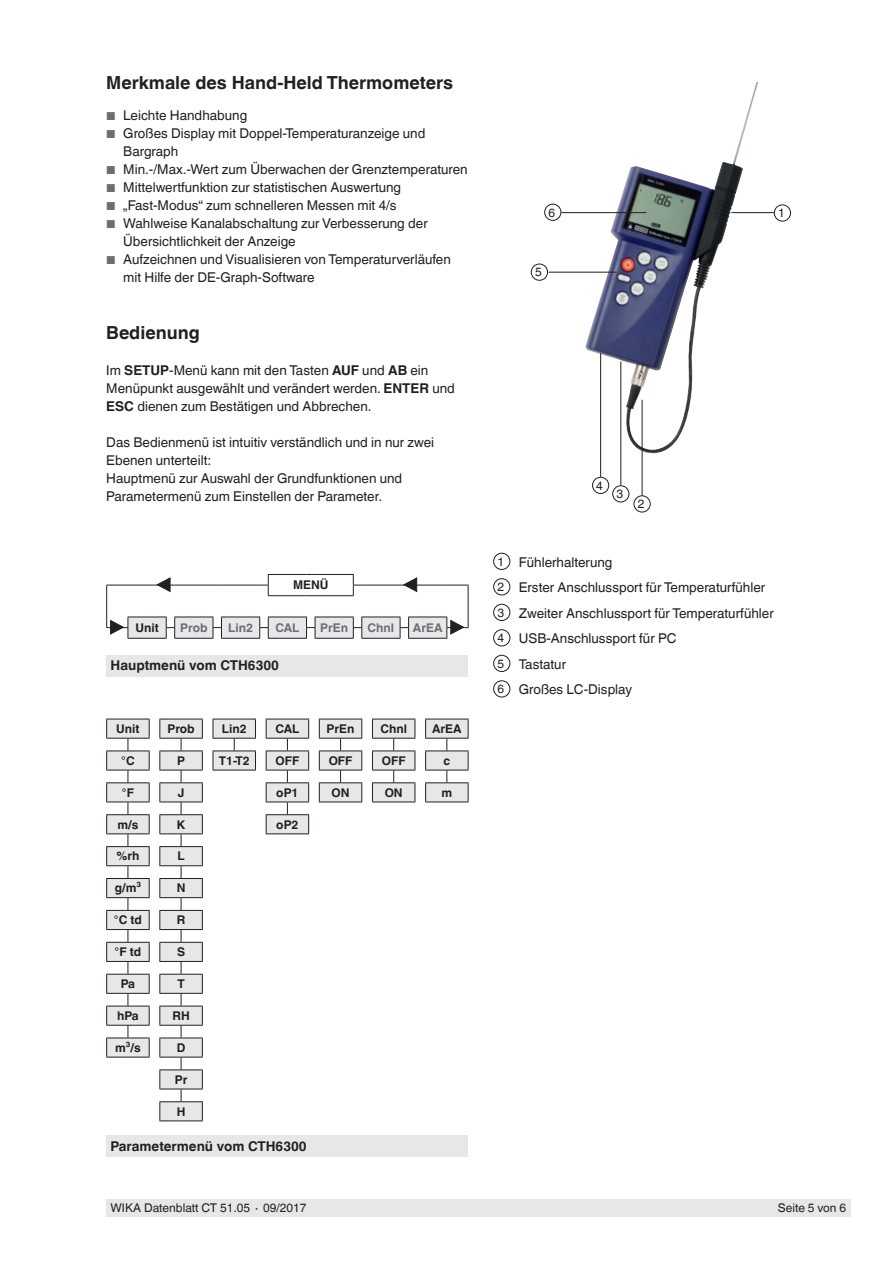
<style>
.page{position:relative;width:893px;height:1263px;background:#fff}
.page>*{position:absolute;margin:0;border:0;box-sizing:border-box;transform-origin:0 0}
.t1{font:700 18px "Helvetica World";color:#231f20}
.t2{font:13.5px/18px "Helvetica World";color:#231f20}
.t3{font:700 13.5px "Helvetica World";color:#231f20}
.t4{font:700 12px "Helvetica World";color:#231f20}
.t5{font:12px "Helvetica World";color:#231f20}
.t6{font:700 12px "Helvetica World";color:#6c6d70}
.s1{font-size:11.55px;color:#6c6d70}
.s2{font-weight:700}
.s3{font-size:12px}
</style>
<div class="page">
<div style="left:106px;top:1199px;width:744px;height:17px;background:#e6e7e9"></div>
<img style="left:585px;top:82px;width:173px;height:375px">
<hr style="left:731px;top:212px;width:43px;height:1px;background:#231f20">
<hr style="left:549px;top:272px;width:68px;height:1px;background:#231f20">
<hr style="left:561px;top:212px;width:85px;height:1px;background:#231f20">
<hr style="left:642px;top:400px;width:1px;height:95px;background:#231f20">
<hr style="left:620px;top:361px;width:1px;height:124px;background:#231f20">
<hr style="left:600px;top:353px;width:1px;height:124px;background:#231f20">
<div style="left:774px;top:204px;width:17px;height:17px;border:1px solid #231f20;border-radius:50%"></div>
<div style="left:634px;top:495px;width:17px;height:17px;border:1px solid #231f20;border-radius:50%"></div>
<div style="left:612px;top:485px;width:17px;height:17px;border:1px solid #231f20;border-radius:50%"></div>
<div style="left:592px;top:477px;width:17px;height:17px;border:1px solid #231f20;border-radius:50%"></div>
<div style="left:531px;top:264px;width:17px;height:17px;border:1px solid #231f20;border-radius:50%"></div>
<div style="left:544px;top:204px;width:17px;height:17px;border:1px solid #231f20;border-radius:50%"></div>
<svg style="left:213px;top:719px;width:43px;height:52px"></svg>
<svg style="left:319px;top:719px;width:43px;height:83px"></svg>
<svg style="left:372px;top:719px;width:44px;height:83px"></svg>
<svg style="left:425px;top:719px;width:44px;height:83px"></svg>
<svg style="left:266px;top:719px;width:43px;height:115px"></svg>
<svg style="left:159px;top:719px;width:44px;height:402px"></svg>
<svg style="left:106px;top:719px;width:44px;height:339px"></svg>
<hr style="left:128px;top:638px;width:39px;height:1px;background:#231f20">
<hr style="left:174px;top:638px;width:39px;height:1px;background:#231f20">
<hr style="left:221px;top:638px;width:39px;height:1px;background:#231f20">
<hr style="left:268px;top:638px;width:39px;height:1px;background:#231f20">
<hr style="left:315px;top:638px;width:39px;height:1px;background:#231f20">
<hr style="left:361px;top:638px;width:39px;height:1px;background:#231f20">
<hr style="left:408px;top:638px;width:39px;height:1px;background:#231f20">
<svg style="left:106px;top:574px;width:363px;height:64px"></svg>
<div style="left:493px;top:553px;width:17px;height:17px;border:1px solid #231f20;border-radius:50%"></div>
<div style="left:493px;top:578px;width:17px;height:17px;border:1px solid #231f20;border-radius:50%"></div>
<div style="left:493px;top:604px;width:17px;height:17px;border:1px solid #231f20;border-radius:50%"></div>
<div style="left:493px;top:629px;width:17px;height:17px;border:1px solid #231f20;border-radius:50%"></div>
<div style="left:493px;top:655px;width:17px;height:17px;border:1px solid #231f20;border-radius:50%"></div>
<div style="left:493px;top:680px;width:17px;height:17px;border:1px solid #231f20;border-radius:50%"></div>
<div style="left:106px;top:1135px;width:362px;height:22px;background:#e6e7e9"></div>
<div style="left:106px;top:655px;width:362px;height:21px;background:#e6e7e9"></div>
<h1 class="t1" style="left:106px;top:73px;width:348px">Merkmale des Hand-Held Thermometers</h1>
<p class="t2" style="left:106px;top:107px;width:142px"><span class="s1">■</span> Leichte Handhabung</p>
<p class="t2" style="left:123px;top:125px;width:304px;text-indent:-17px"><span class="s1">■</span> Großes Display mit Doppel-Temperaturanzeige und<br>Bargraph</p>
<p class="t2" style="left:106px;top:161px;width:363px"><span class="s1">■</span> Min.-/Max.-Wert zum Überwachen der Grenztemperaturen</p>
<p class="t2" style="left:106px;top:179px;width:296px"><span class="s1">■</span> Mittelwertfunktion zur statistischen Auswertung</p>
<p class="t2" style="left:106px;top:197px;width:292px"><span class="s1">■</span> „Fast-Modus“ zum schnelleren Messen mit 4/s</p>
<p class="t2" style="left:123px;top:215px;width:306px;text-indent:-17px"><span class="s1">■</span> Wahlweise Kanalabschaltung zur Verbesserung der<br>Übersichtlichkeit der Anzeige</p>
<p class="t2" style="left:123px;top:251px;width:329px;text-indent:-17px"><span class="s1">■</span> Aufzeichnen und Visualisieren von Temperaturverläufen mit Hilfe der DE-Graph-Software</p>
<h1 class="t1" style="left:106px;top:323px;width:95px">Bedienung</h1>
<p class="t2" style="left:106px;top:362px;width:350px">Im <span class="s2">SETUP</span>-Menü kann mit den Tasten <span class="s2">AUF</span> und <span class="s2">AB</span> ein<br>Menüpunkt ausgewählt und verändert werden. <span class="s2">ENTER</span> und<br><span class="s2">ESC</span> dienen zum Bestätigen und Abbrechen.</p>
<p class="t2" style="left:106px;top:434px;width:329px">Das Bedienmenü ist intuitiv verständlich und in nur zwei Ebenen unterteilt:<br>Hauptmenü zur Auswahl der Grundfunktionen und Parametermenü zum Einstellen der Parameter.</p>
<p class="t4" style="left:293px;top:578px;width:37px">MENÜ</p>
<p class="t4" style="left:135px;top:621px;width:25px">Unit</p>
<p class="t6" style="left:180px;top:621px;width:29px">Prob</p>
<p class="t6" style="left:228px;top:621px;width:26px">Lin2</p>
<p class="t6" style="left:275px;top:621px;width:26px">CAL</p>
<p class="t6" style="left:320px;top:621px;width:29px">PrEn</p>
<p class="t6" style="left:368px;top:621px;width:28px">Chnl</p>
<p class="t6" style="left:413px;top:621px;width:31px">ArEA</p>
<p class="t3" style="left:111px;top:658px;width:170px">Hauptmenü vom CTH6300</p>
<p class="t4" style="left:116px;top:722px;width:25px">Unit</p>
<p class="t4" style="left:167px;top:722px;width:29px">Prob</p>
<p class="t4" style="left:222px;top:722px;width:26px">Lin2</p>
<p class="t4" style="left:275px;top:722px;width:26px">CAL</p>
<p class="t4" style="left:327px;top:722px;width:29px">PrEn</p>
<p class="t4" style="left:380px;top:722px;width:28px">Chnl</p>
<p class="t4" style="left:432px;top:722px;width:31px">ArEA</p>
<p class="t4" style="left:121px;top:754px;width:15px">°C</p>
<p class="t4" style="left:177px;top:754px;width:9px">P</p>
<p class="t4" style="left:219px;top:754px;width:33px">T1-T2</p>
<p class="t4" style="left:275px;top:754px;width:25px">OFF</p>
<p class="t4" style="left:329px;top:754px;width:25px">OFF</p>
<p class="t4" style="left:382px;top:754px;width:25px">OFF</p>
<p class="t4" style="left:444px;top:754px;width:8px">c</p>
<p class="t4" style="left:122px;top:785px;width:14px">°F</p>
<p class="t4" style="left:178px;top:785px;width:8px">J</p>
<p class="t4" style="left:276px;top:785px;width:24px">oP1</p>
<p class="t4" style="left:332px;top:785px;width:20px">ON</p>
<p class="t4" style="left:385px;top:785px;width:20px">ON</p>
<p class="t4" style="left:442px;top:785px;width:12px">m</p>
<p class="t4" style="left:117px;top:817px;width:23px">m/s</p>
<p class="t4" style="left:177px;top:817px;width:10px">K</p>
<p class="t4" style="left:276px;top:817px;width:24px">oP2</p>
<p class="t4" style="left:116px;top:849px;width:25px">%rh</p>
<p class="t4" style="left:178px;top:849px;width:9px">L</p>
<p class="t4" style="left:115px;top:881px;width:28px">g/m³</p>
<p class="t4" style="left:177px;top:881px;width:10px">N</p>
<p class="t4" style="left:114px;top:913px;width:30px">°C td</p>
<p class="t4" style="left:177px;top:913px;width:10px">R</p>
<p class="t4" style="left:115px;top:945px;width:28px">°F td</p>
<p class="t4" style="left:177px;top:945px;width:10px">S</p>
<p class="t4" style="left:121px;top:977px;width:16px">Pa</p>
<p class="t4" style="left:177px;top:977px;width:9px">T</p>
<p class="t4" style="left:117px;top:1009px;width:23px">hPa</p>
<p class="t4" style="left:172px;top:1009px;width:19px">RH</p>
<p class="t4" style="left:115px;top:1041px;width:27px">m³/s</p>
<p class="t4" style="left:177px;top:1041px;width:10px">D</p>
<p class="t4" style="left:175px;top:1072px;width:14px">Pr</p>
<p class="t4" style="left:177px;top:1104px;width:10px">H</p>
<p class="t3" style="left:111px;top:1138px;width:198px">Parametermenü vom CTH6300</p>
<p class="t5" style="left:548px;top:205px;width:8px">6</p>
<p class="t5" style="left:535px;top:265px;width:8px">5</p>
<p class="t5" style="left:596px;top:478px;width:8px">4</p>
<p class="t5" style="left:616px;top:487px;width:8px">3</p>
<p class="t5" style="left:638px;top:497px;width:8px">2</p>
<p class="t5" style="left:778px;top:206px;width:8px">1</p>
<p class="t2" style="left:497px;top:549px;width:278px;line-height:25.5px"><span class="s3">1</span> Fühlerhalterung<br><span class="s3">2</span> Erster Anschlussport für Temperaturfühler<br><span class="s3">3</span> Zweiter Anschlussport für Temperaturfühler<br><span class="s3">4</span> USB-Anschlussport für PC<br><span class="s3">5</span> Tastatur<br><span class="s3">6</span> Großes LC-Display</p>
<p class="t5" style="left:111px;top:1201px;width:197px">WIKA Datenblatt CT 51.05 ∙ 09/2017</p>
<p class="t5" style="left:778px;top:1201px;width:70px">Seite 5 von 6</p>
</div>
